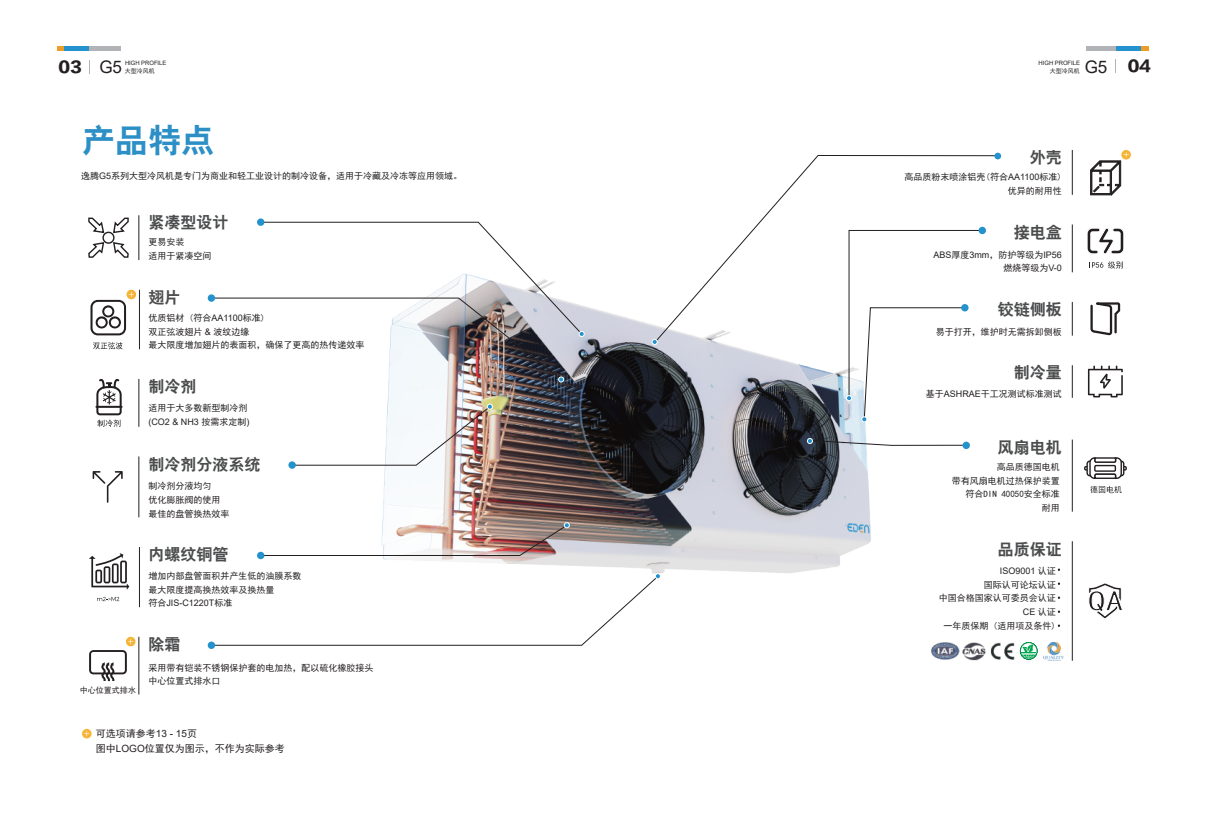
<style>
.page{position:relative;width:1208px;height:825px;background:#fff}
.page>*{position:absolute;margin:0;border:0;box-sizing:border-box;transform-origin:0 0}
.t1{font:33px "H Yb 2 gj";color:#2c8fc5}
.t2{font:17.3px "Arial";color:#231f20}
.t3{font:16px "H Yb 2 gj";color:#4b4c4d}
.t4{font:14.8px "FZLTTHK GBK1 0";color:#231f20;scale:1.07 1}
.t5{font:10px/15px "Sim Hei";color:#231f20}
.t6{font:9px/13.6px "Sim Hei";color:#231f20}
.t7{font:9px "Arial";color:#231f20}
.t8{font:8px "Sim Hei";color:#231f20}
.t9{font:6px "Arial";letter-spacing:-.005em;color:#231f20}
.t10{font:6px "Sim Hei";color:#231f20}
.s1{font-family:"Arial"}
.s2{font-family:"Sim Hei"}
</style>
<div class="page">
<img style="left:382px;top:306px;width:588px;height:268px">
<hr style="left:89px;top:46px;width:32px;height:4px;background:#b2b3b7">
<svg style="left:89px;top:60px;width:1px;height:13px"></svg>
<hr style="left:58px;top:46px;width:19px;height:4px;background:#ec9d27">
<hr style="left:64px;top:46px;width:25px;height:4px;background:#2493cd">
<hr style="left:1086px;top:46px;width:30px;height:4px;background:#b2b3b7">
<svg style="left:1115px;top:60px;width:1px;height:13px"></svg>
<hr style="left:1130px;top:46px;width:19px;height:4px;background:#ec9d27">
<hr style="left:1116px;top:46px;width:25px;height:4px;background:#2493cd">
<hr style="left:139px;top:215px;width:1px;height:45px;background:#231f20">
<hr style="left:1072px;top:150px;width:1px;height:45px;background:#231f20">
<hr style="left:1072px;top:365px;width:1px;height:33px;background:#231f20">
<hr style="left:1072px;top:440px;width:1px;height:72px;background:#231f20">
<hr style="left:1072px;top:541px;width:1px;height:120px;background:#231f20">
<hr style="left:139px;top:379px;width:1px;height:48px;background:#231f20">
<hr style="left:139px;top:456px;width:1px;height:61px;background:#231f20">
<hr style="left:139px;top:290px;width:1px;height:59px;background:#231f20">
<hr style="left:139px;top:637px;width:1px;height:57px;background:#231f20">
<svg style="left:655px;top:155px;width:343px;height:187px"></svg>
<hr style="left:1072px;top:302px;width:1px;height:34px;background:#231f20">
<svg style="left:1088px;top:366px;width:34px;height:31px"></svg>
<svg style="left:296px;top:404px;width:197px;height:62px"></svg>
<svg style="left:213px;top:222px;width:371px;height:160px"></svg>
<svg style="left:651px;top:339px;width:7px;height:6px"></svg>
<svg style="left:652px;top:340px;width:5px;height:4px"></svg>
<svg style="left:846px;top:230px;width:136px;height:192px"></svg>
<svg style="left:807px;top:438px;width:158px;height:8px"></svg>
<img style="left:261px;top:522px;width:309px;height:34px">
<svg style="left:214px;top:573px;width:447px;height:73px"></svg>
<hr style="left:95px;top:406px;width:28px;height:2px;background:#231f20">
<img style="left:931px;top:642px;width:84px;height:19px">
<svg style="left:1019px;top:642px;width:18px;height:18px"></svg>
<img style="left:1043px;top:642px;width:20px;height:18px">
<hr style="left:139px;top:547px;width:1px;height:60px;background:#231f20">
<svg style="left:97px;top:597px;width:22px;height:4px"></svg>
<svg style="left:89px;top:553px;width:40px;height:36px"></svg>
<div style="left:208px;top:294px;width:7px;height:8px;background:#2493cd;border-radius:50%"></div>
<div style="left:257px;top:218px;width:7px;height:8px;background:#2493cd;border-radius:50%"></div>
<div style="left:208px;top:641px;width:7px;height:8px;background:#2493cd;border-radius:50%"></div>
<div style="left:257px;top:552px;width:7px;height:7px;background:#2493cd;border-radius:50%"></div>
<div style="left:288px;top:461px;width:8px;height:8px;background:#2493cd;border-radius:50%"></div>
<hr style="left:1072px;top:224px;width:1px;height:48px;background:#231f20">
<svg style="left:89px;top:637px;width:46px;height:44px"></svg>
<svg style="left:82px;top:729px;width:10px;height:9px"></svg>
<div style="left:961px;top:304px;width:7px;height:7px;background:#2493cd;border-radius:50%"></div>
<div style="left:978px;top:227px;width:8px;height:7px;background:#2493cd;border-radius:50%"></div>
<div style="left:962px;top:442px;width:8px;height:7px;background:#2493cd;border-radius:50%"></div>
<svg style="left:93px;top:471px;width:30px;height:32px"></svg>
<div style="left:994px;top:153px;width:7px;height:6px;background:#2493cd;border-radius:50%"></div>
<svg style="left:1090px;top:302px;width:30px;height:33px"></svg>
<div style="left:102px;top:232px;width:13px;height:12px;border:1px solid #231f20;border-radius:50%"></div>
<svg style="left:112px;top:241px;width:17px;height:17px"></svg>
<svg style="left:112px;top:217px;width:17px;height:17px"></svg>
<svg style="left:88px;top:217px;width:17px;height:17px"></svg>
<svg style="left:88px;top:241px;width:17px;height:17px"></svg>
<svg style="left:96px;top:379px;width:26px;height:48px"></svg>
<div style="left:1084px;top:466px;width:42px;height:5px;border:1px solid #231f20"></div>
<div style="left:1086px;top:460px;width:38px;height:16px;border:1px solid #231f20;border-radius:3px"></div>
<svg style="left:1088px;top:457px;width:34px;height:22px"></svg>
<div style="left:1094px;top:465px;width:22px;height:7px;border:1px solid #231f20"></div>
<svg style="left:1090px;top:486px;width:31px;height:7px"></svg>
<svg style="left:90px;top:290px;width:46px;height:45px"></svg>
<svg style="left:93px;top:342px;width:30px;height:7px"></svg>
<svg style="left:1088px;top:583px;width:35px;height:36px"></svg>
<svg style="left:1087px;top:228px;width:37px;height:26px"></svg>
<svg style="left:1089px;top:261px;width:33px;height:8px"></svg>
<svg style="left:1090px;top:150px;width:41px;height:45px"></svg>
<h3 class="t4" style="left:59px;top:58px;width:23px">03</h3>
<h3 class="t4" style="left:1127px;top:58px;width:23px">04</h3>
<h2 class="t2" style="left:99px;top:55px;width:24px">G5</h2>
<p class="t10" style="left:125px;top:67px;width:31px">大型冷风机</p>
<h2 class="t2" style="left:1084px;top:55px;width:24px">G5</h2>
<p class="t9" style="left:1038px;top:58px;width:43px">HIGH PROFILE</p>
<p class="t10" style="left:1050px;top:67px;width:31px">大型冷风机</p>
<p class="t9" style="left:125px;top:59px;width:43px">HIGH PROFILE</p>
<h1 class="t1" style="left:82px;top:124px;width:134px">产品特点</h1>
<p class="t6" style="left:81px;top:169px;width:383px">逸腾<span class="s1">G5</span>系列大型冷风机是专门为商业和轻工业设计的制冷设备，适用于冷藏及冷冻等应用领域。</p>
<h3 class="t3" style="left:148px;top:215px;width:81px">紧凑型设计</h3>
<p class="t6" style="left:148px;top:235px;width:64px">更易安装<br>适用于紧凑空间</p>
<h3 class="t3" style="left:148px;top:289px;width:33px">翅片</h3>
<p class="t6" style="left:148px;top:311px;width:217px">优质铝材 (符合<span class="s1">AA1100</span>标准)<br>双正弦波翅片 <span class="s1">&amp;</span> 波纹边缘<br>最大限度增加翅片的表面积，确保了更高的热传递效率</p>
<h3 class="t3" style="left:148px;top:378px;width:49px">制冷剂</h3>
<p class="t6" style="left:148px;top:401px;width:100px">适用于大多数新型制冷剂</p>
<p class="t7" style="left:148px;top:415px;width:103px">(CO2 &amp; NH3 <span class="s2">按需求定制</span>)</p>
<h3 class="t3" style="left:148px;top:456px;width:113px">制冷剂分液系统</h3>
<p class="t6" style="left:148px;top:479px;width:82px">制冷剂分液均匀<br>优化膨胀阀的使用最佳的盘管换热效率</p>
<h3 class="t3" style="left:148px;top:546px;width:81px">内螺纹铜管</h3>
<p class="t6" style="left:148px;top:569px;width:154px">增加内部盘管面积并产生低的油膜系数最大限度提高换热效率及换热量</p>
<p class="t7" style="left:148px;top:597px;width:86px"><span class="s2">符合</span>JIS-C1220T<span class="s2">标准</span></p>
<p class="t8" style="left:80px;top:686px;width:57px">中心位置式排水</p>
<h3 class="t3" style="left:148px;top:636px;width:33px">除霜</h3>
<p class="t6" style="left:148px;top:660px;width:226px">采用带有铠装不锈钢保护套的电加热，配以硫化橡胶接头中心位置式排水口</p>
<p class="t5" style="left:96px;top:726px;width:190px">可选项请参考<span class="s1">13 - 15</span>页<br>图中<span class="s1">LOGO</span>位置仅为图示，不作为实际参考</p>
<h3 class="t3" style="left:1030px;top:149px;width:33px">外壳</h3>
<p class="t6" style="left:904px;top:170px;width:159px;text-align:right">高品质粉末喷涂铝壳(符合<span class="s1">AA1100</span>标准)优异的耐用性</p>
<h3 class="t3" style="left:1014px;top:224px;width:49px">接电盒</h3>
<p class="t7" style="left:933px;top:248px;width:130px">ABS<span class="s2">厚度</span>3mm<span class="s2">，防护等级为</span>IP56</p>
<p class="t6" style="left:1003px;top:261px;width:60px">燃烧等级为<span class="s1">V-0</span></p>
<h3 class="t3" style="left:998px;top:301px;width:65px">铰链侧板</h3>
<p class="t6" style="left:936px;top:325px;width:127px">易于打开，维护时无需拆卸侧板</p>
<h3 class="t3" style="left:1014px;top:364px;width:49px">制冷量</h3>
<p class="t6" style="left:926px;top:387px;width:138px">基于<span class="s1">ASHRAE</span>干工况测试标准测试</p>
<h3 class="t3" style="left:998px;top:439px;width:65px">风扇电机</h3>
<p class="t6" style="left:952px;top:460px;width:109px;text-align:right">高品质德国电机<br>带有风扇电机过热保护装置符合DIN 40050安全标准<br>耐用</p>
<h3 class="t3" style="left:998px;top:541px;width:65px">品质保证</h3>
<p class="t7" style="left:1000px;top:565px;width:58px">ISO9001 <span class="s2">认证</span></p>
<p class="t6" style="left:939px;top:578px;width:118px;text-align:right">国际认可论坛认证<br>中国合格国家认可委员会认证</p>
<p class="t7" style="left:1023px;top:606px;width:35px">CE <span class="s2">认证</span></p>
<p class="t6" style="left:943px;top:619px;width:114px">一年质保期 (适用项及条件)</p>
</div>
